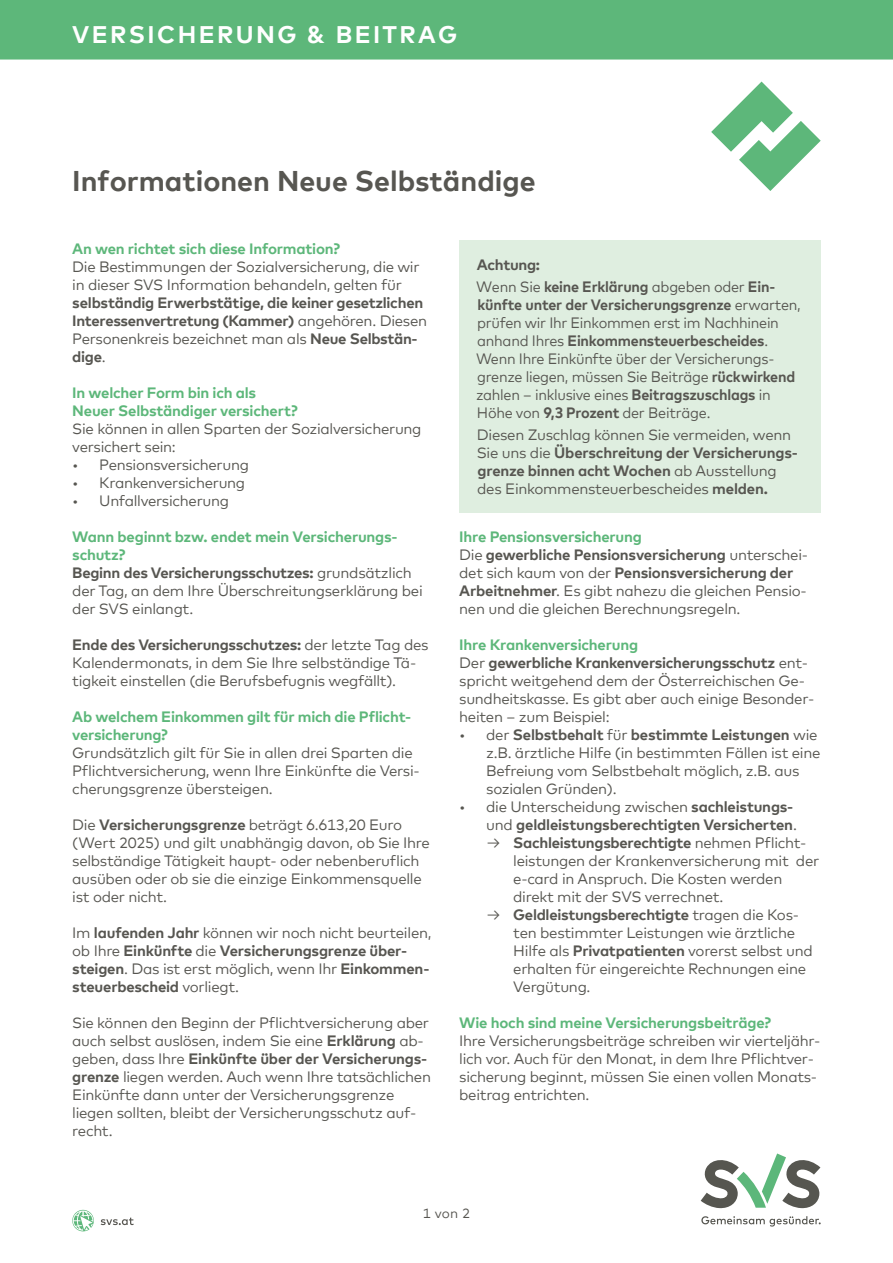
<style>
.page{position:relative;width:893px;height:1263px;background:#fff}
.page>*{position:absolute;margin:0;border:0;box-sizing:border-box;transform-origin:0 0}
.t1{font:700 28.5px "Mark Offc Pro";color:#575651}
.t2{font:700 24px "Mark Offc Pro";letter-spacing:.1em;color:#fff}
.t3{font:15px/18px "Mark Offc Pro";letter-spacing:-.02em;color:#575651}
.t4{font:700 15px/18px "Mark Offc Pro";letter-spacing:-.02em;color:#575651}
.t5{font:15px/18px "Mark Offc Pro";letter-spacing:-.02em;color:#575651;scale:.96 1}
.t6{font:700 15px/18px "Mark Offc Pro";letter-spacing:-.015em;color:#5db77a}
.t7{font:13.5px "Mark Offc Pro";color:#575651}
.s1{font-weight:400}
.s2{font-weight:700;color:#5db77a}
.s3{font-weight:700}
</style>
<div class="page">
<div style="left:459px;top:240px;width:362px;height:272px;background:#dfeee0"></div>
<div style="left:0;top:0;width:893px;height:60px;background:#5db77a"></div>
<svg style="left:711px;top:82px;width:110px;height:109px"></svg>
<svg style="left:701px;top:1153px;width:119px;height:56px"></svg>
<svg style="left:701px;top:1216px;width:120px;height:10px"></svg>
<svg style="left:72px;top:1210px;width:22px;height:21px"></svg>
<svg style="left:101px;top:1217px;width:33px;height:8px"></svg>
<h2 class="t2" style="left:72px;top:16px;width:387px">VERSICHERUNG &amp; BEITRAG</h2>
<h1 class="t1" style="left:72px;top:159px;width:465px">Informationen Neue Selbständige</h1>
<p class="t6" style="left:72px;top:239px;width:269px">An wen richtet sich diese Information?</p>
<p class="t3" style="left:72px;top:257px;width:349px">Die Bestimmungen der Sozialversicherung, die wir in dieser SVS Information behandeln, gelten für</p>
<p class="t4" style="left:72px;top:293px;width:356px">selbständig Erwerbstätige, die keiner gesetzlichen Interessenvertretung (Kammer) <span class="s1">angehören. Diesen Personenkreis bezeichnet man als</span> Neue Selbstän&shy;dige<span class="s1">.</span></p>
<p class="t6" style="left:72px;top:383px;width:227px">In welcher Form bin ich als<br>Neuer Selbständiger versichert?</p>
<p class="t3" style="left:72px;top:419px;width:351px">Sie können in allen Sparten der Sozialversicherung versichert sein:</p>
<p class="t3" style="left:72px;top:455px;width:178px">• Pensionsversicherung</p>
<p class="t3" style="left:72px;top:473px;width:174px">• Krankenversicherung</p>
<p class="t3" style="left:72px;top:491px;width:158px">• Unfallversicherung</p>
<p class="t3" style="left:72px;top:527px;width:352px"><span class="s2">Wann beginnt bzw. endet mein Versicherungs&shy;schutz?<br></span><span class="s3">Beginn des Versicherungsschutzes:</span> grundsätzlich der Tag, an dem Ihre Überschreitungserklärung bei der SVS einlangt.</p>
<p class="t3" style="left:72px;top:635px;width:358px"><span class="s3">Ende des Versicherungsschutzes:</span> der letzte Tag des<br>Kalendermonats, in dem Sie Ihre selbständige Tä&shy;tigkeit einstellen (die Berufsbefugnis wegfällt).</p>
<p class="t6" style="left:72px;top:707px;width:340px">Ab welchem Einkommen gilt für mich die Pflicht&shy;versicherung?</p>
<p class="t3" style="left:72px;top:743px;width:349px">Grundsätzlich gilt für Sie in allen drei Sparten die<br>Pflichtversicherung, wenn Ihre Einkünfte die Versi&shy;cherungsgrenze übersteigen.</p>
<p class="t3" style="left:72px;top:815px;width:359px">Die <span class="s3">Versicherungsgrenze</span> beträgt 6.613,20 Euro (Wert 2025) und gilt unabhängig davon, ob Sie Ihre selbständige Tätigkeit haupt- oder nebenberuflich ausüben oder ob sie die einzige Einkommensquelle ist oder nicht.</p>
<p class="t4" style="left:72px;top:923px;width:361px"><span class="s1">Im</span> laufenden Jahr <span class="s1">können wir noch nicht beurteilen, ob Ihre</span> Einkünfte <span class="s1">die</span> Versicherungsgrenze über&shy;steigen<span class="s1">. Das ist erst möglich, wenn Ihr</span> Einkommen&shy;steuerbescheid <span class="s1">vorliegt.</span></p>
<p class="t3" style="left:72px;top:1013px;width:360px">Sie können den Beginn der Pflichtversicherung aber auch selbst auslösen, indem Sie eine <span class="s3">Erklärung</span> ab&shy;geben, dass Ihre <span class="s3">Einkünfte über der Versicherungs&shy;grenze</span> liegen werden. Auch wenn Ihre tatsächlichen Einkünfte dann unter der Versicherungsgrenze liegen sollten, bleibt der Versicherungsschutz auf&shy;recht.</p>
<p class="t4" style="left:476px;top:252px;width:301px;line-height:22.2px">Achtung:<br><span class="s1">Wenn Sie</span> keine Erklärung <span class="s1">abgeben oder</span> Ein-</p>
<p class="t5" style="left:476px;top:295px;width:340px"><span class="s3">künfte unter der Versicherungsgrenze</span> erwarten, prüfen wir Ihr Einkommen erst im Nachhinein anhand Ihres <span class="s3">Einkommensteuerbescheides</span>.<br>Wenn Ihre Einkünfte über der Versicherungs&shy;grenze liegen, müssen Sie Beiträge <span class="s3">rückwirkend </span>zahlen – inklusive eines <span class="s3">Beitragszuschlags</span> in Höhe von <span class="s3">9,3 Prozent</span> der Beiträge.</p>
<p class="t3" style="left:477px;top:425px;width:323px">Diesen Zuschlag können Sie vermeiden, wenn Sie uns die <span class="s3">Überschreitung der Versicherungs&shy;grenze binnen acht Wochen</span> ab Ausstellung des Einkommensteuerbescheides <span class="s3">melden.</span></p>
<p class="t3" style="left:459px;top:527px;width:350px"><span class="s2">Ihre Pensionsversicherung<br></span>Die <span class="s3">gewerbliche Pensionsversicherung</span> unterschei&shy;det sich kaum von der <span class="s3">Pensionsversicherung der Arbeitnehmer</span>. Es gibt nahezu die gleichen Pensio&shy;nen und die gleichen Berechnungsregeln.</p>
<p class="t3" style="left:459px;top:635px;width:357px"><span class="s2">Ihre Krankenversicherung<br></span>Der <span class="s3">gewerbliche Krankenversicherungsschutz</span> ent&shy;spricht weitgehend dem der Österreichischen Ge&shy;sundheitskasse. Es gibt aber auch einige Besonder&shy;heiten – zum Beispiel:</p>
<p class="t3" style="left:486px;top:725px;width:336px;text-indent:-27px">• der <span class="s3">Selbstbehalt</span> für <span class="s3">bestimmte Leistungen</span> wie z.B. ärztliche Hilfe (in bestimmten Fällen ist eine Befreiung vom Selbstbehalt möglich, z.B. aus sozialen Gründen).</p>
<p class="t4" style="left:459px;top:797px;width:339px;text-align:right"><span class="s1">• die Unterscheidung zwischen</span> sachleistungs&shy;<span class="s1">und</span> geldleistungsberechtigten Versicherten<span class="s1">.</span></p>
<p class="t3" style="left:513px;top:833px;width:308px;text-indent:-27px">→ <span class="s3">Sachleistungsberechtigte</span> nehmen Pflicht&shy;leistungen der Krankenversicherung mit der e-card in Anspruch. Die Kosten werden direkt mit der SVS verrechnet.</p>
<p class="t3" style="left:513px;top:905px;width:301px;text-indent:-27px">→ <span class="s3">Geldleistungsberechtigte</span> tragen die Kos&shy;ten bestimmter Leistungen wie ärztliche Hilfe als <span class="s3">Privatpatienten</span> vorerst selbst und erhalten für eingereichte Rechnungen eine Vergütung.</p>
<p class="t6" style="left:459px;top:1013px;width:313px">Wie hoch sind meine Versicherungsbeiträge?</p>
<p class="t3" style="left:459px;top:1031px;width:363px">Ihre Versicherungsbeiträge schreiben wir vierteljähr&shy;lich vor. Auch für den Monat, in dem Ihre Pflichtver&shy;sicherung beginnt, müssen Sie einen vollen Monats&shy;beitrag entrichten.</p>
<p class="t7" style="left:423px;top:1203px;width:49px">1 von 2</p>
</div>
